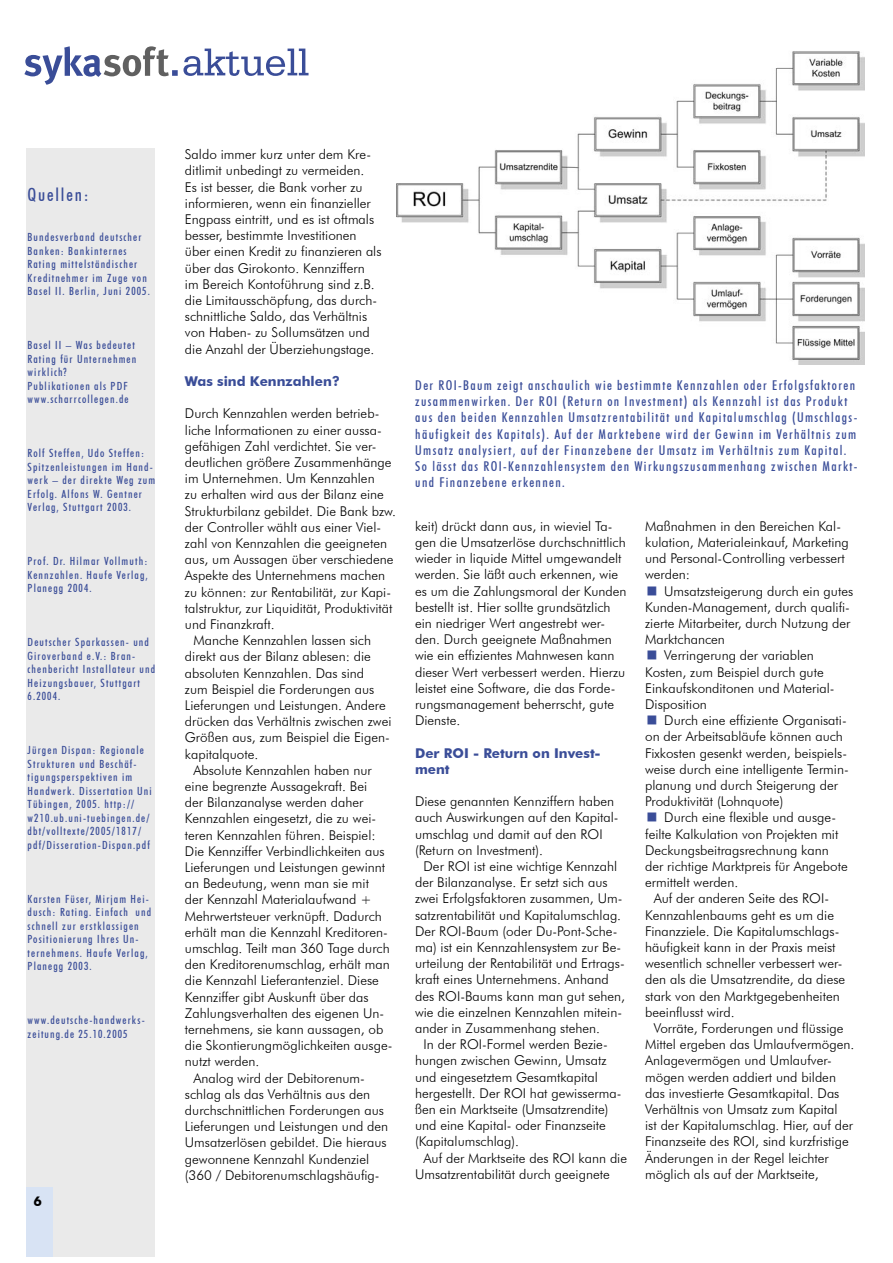
<style>
.page{position:relative;width:893px;height:1263px;background:#fff}
.page>*{position:absolute;margin:0;border:0;box-sizing:border-box;transform-origin:0 0}
.t1{font:500 condensed 18px "Futura BT";letter-spacing:.1em;color:#3a4d98}
.t2{font:300 13.5px/16.2px "Futura BT";color:#000}
.t3{font:500 condensed 13.5px/16.2px "Futura BT";letter-spacing:.1em;color:#3a4d98}
.t4{font:700 13.5px/16.2px "Futura BT";color:#3a4d98}
.t5{font:700 13.5px "Futura BT";color:#000}
.t6{font:500 condensed 11.25px/13.5px "Futura BT";letter-spacing:.1em;color:#3a4d98}
.s1{color:#3a4d98}
</style>
<div class="page">
<div style="left:26px;top:149px;width:129px;height:1108px;background:#eaeaea"></div>
<svg style="left:24px;top:46px;width:285px;height:39px"></svg>
<div style="left:26px;top:1187px;width:27px;height:69px;background:#d8e3f4"></div>
<img style="left:397px;top:51px;width:467px;height:314px">
<h1 class="t1" style="left:28px;top:183px;width:62px">Quellen:</h1>
<p class="t6" style="left:28px;top:230px;width:124px">Bundesverband deutscher<br>Banken: Bankinternes<br>Rating mittelständischer<br>Kreditnehmer im Zuge von<br>Basel II. Berlin, Juni 2005.</p>
<p class="t6" style="left:28px;top:338px;width:110px">Basel II – Was bedeutet<br>Rating für Unternehmen wirklich?<br>Publikationen als PDF www.scharrcollegen.de</p>
<p class="t6" style="left:28px;top:446px;width:129px">Rolf Steffen, Udo Steffen:<br>Spitzenleistungen im Hand&shy;werk – der direkte Weg zum<br>Erfolg. Alfons W. Gentner<br>Verlag, Stuttgart 2003.</p>
<p class="t6" style="left:28px;top:554px;width:122px;text-align:justify">Prof. Dr. Hilmar Vollmuth:<br>Kennzahlen. Haufe Verlag, Planegg 2004.</p>
<p class="t6" style="left:28px;top:635px;width:129px">Deutscher Sparkassen- und<br>Giroverband e.V.: Bran&shy;chenbericht Installateur und<br>Heizungsbauer, Stuttgart<br>6.2004.</p>
<p class="t6" style="left:28px;top:743px;width:126px">Jürgen Dispan: Regionale<br>Strukturen und Beschäf&shy;tigungsperspektiven im<br>Handwerk. Dissertation Uni<br>Tübingen, 2005. http:// w210.ub.uni-tuebingen.de/ dbt/volltexte/2005/1817/ pdf/Disseration-Dispan.pdf</p>
<p class="t6" style="left:28px;top:892px;width:125px">Karsten Füser, Mirjam Hei&shy;dusch: Rating. Einfach und schnell zur erstklassigen<br>Positionierung Ihres Un&shy;ternehmens. Haufe Verlag,<br>Planegg 2003.</p>
<p class="t6" style="left:28px;top:1013px;width:119px">www.deutsche-handwerks&shy;zeitung.de 25.10.2005</p>
<p class="t5" style="left:34px;top:1193px;width:10px">6</p>
<p class="t2" style="left:185px;top:146px;width:198px">Saldo immer kurz unter dem Kre&shy;ditlimit unbedingt zu vermeiden.<br>Es ist besser, die Bank vorher zu informieren, wenn ein finanzieller Engpass eintritt, und es ist oftmals besser, bestimmte Investitionen über einen Kredit zu finanzieren als über das Girokonto. Kennziffern im Bereich Kontoführung sind z.B. die Limitausschöpfung, das durch&shy;schnittliche Saldo, das Verhältnis von Haben- zu Sollumsätzen und die Anzahl der Überziehungstage.</p>
<p class="t4" style="left:185px;top:373px;width:157px">Was sind Kennzahlen?</p>
<p class="t2" style="left:185px;top:405px;width:196px">Durch Kennzahlen werden betrieb-</p>
<p class="t2" style="left:185px;top:421px;width:198px">liche Informationen zu einer aussa-</p>
<p class="t2" style="left:185px;top:438px;width:193px">gefähigen Zahl verdichtet. Sie ver-</p>
<p class="t2" style="left:185px;top:454px;width:208px">deutlichen größere Zusammenhänge</p>
<p class="t2" style="left:185px;top:470px;width:191px">im Unternehmen. Um Kennzahlen</p>
<p class="t2" style="left:185px;top:486px;width:201px">zu erhalten wird aus der Bilanz eine</p>
<p class="t2" style="left:185px;top:502px;width:212px">Strukturbilanz gebildet. Die Bank bzw.</p>
<p class="t2" style="left:185px;top:519px;width:198px">der Controller wählt aus einer Viel-</p>
<p class="t2" style="left:185px;top:535px;width:204px">zahl von Kennzahlen die geeigneten</p>
<p class="t2" style="left:185px;top:551px;width:210px">aus, um Aussagen über verschiedene</p>
<p class="t2" style="left:185px;top:567px;width:202px">Aspekte des Unternehmens machen</p>
<p class="t2" style="left:185px;top:583px;width:208px">zu können: zur Rentabilität, zur Kapi-</p>
<p class="t2" style="left:185px;top:600px;width:209px">talstruktur, zur Liquidität, Produktivität</p>
<p class="t2" style="left:185px;top:616px;width:91px">und Finanzkraft.</p>
<p class="t2" style="left:193px;top:632px;width:179px">Manche Kennzahlen lassen sich</p>
<p class="t2" style="left:185px;top:648px;width:187px">direkt aus der Bilanz ablesen: die</p>
<p class="t2" style="left:185px;top:664px;width:181px">absoluten Kennzahlen. Das sind</p>
<p class="t2" style="left:185px;top:681px;width:191px">zum Beispiel die Forderungen aus</p>
<p class="t2" style="left:185px;top:697px;width:202px">Lieferungen und Leistungen. Andere</p>
<p class="t2" style="left:185px;top:713px;width:208px">drücken das Verhältnis zwischen zwei</p>
<p class="t2" style="left:185px;top:729px;width:206px">Größen aus, zum Beispiel die Eigen-</p>
<p class="t2" style="left:185px;top:745px;width:75px">kapitalquote.</p>
<p class="t2" style="left:193px;top:762px;width:180px">Absolute Kennzahlen haben nur</p>
<p class="t2" style="left:185px;top:778px;width:184px">eine begrenzte Aussagekraft. Bei</p>
<p class="t2" style="left:185px;top:794px;width:180px">der Bilanzanalyse werden daher</p>
<p class="t2" style="left:185px;top:810px;width:193px">Kennzahlen eingesetzt, die zu wei-</p>
<p class="t2" style="left:185px;top:826px;width:192px">teren Kennzahlen führen. Beispiel:</p>
<p class="t2" style="left:185px;top:843px;width:201px">Die Kennziffer Verbindlichkeiten aus</p>
<p class="t2" style="left:185px;top:859px;width:202px">Lieferungen und Leistungen gewinnt</p>
<p class="t2" style="left:185px;top:875px;width:186px">an Bedeutung, wenn man sie mit</p>
<p class="t2" style="left:185px;top:891px;width:188px">der Kennzahl Materialaufwand +</p>
<p class="t2" style="left:185px;top:907px;width:199px">Mehrwertsteuer verknüpft. Dadurch</p>
<p class="t2" style="left:185px;top:924px;width:204px">erhält man die Kennzahl Kreditoren-</p>
<p class="t2" style="left:185px;top:940px;width:206px">umschlag. Teilt man 360 Tage durch</p>
<p class="t2" style="left:185px;top:956px;width:206px">den Kreditorenumschlag, erhält man</p>
<p class="t2" style="left:185px;top:972px;width:195px">die Kennzahl Lieferantenziel. Diese</p>
<p class="t2" style="left:185px;top:988px;width:185px">Kennziffer gibt Auskunft über das</p>
<p class="t2" style="left:185px;top:1005px;width:201px">Zahlungsverhalten des eigenen Un-</p>
<p class="t2" style="left:185px;top:1021px;width:200px">ternehmens, sie kann aussagen, ob</p>
<p class="t2" style="left:185px;top:1037px;width:209px">die Skontierungmöglichkeiten ausge-</p>
<p class="t2" style="left:185px;top:1053px;width:76px">nutzt werden.</p>
<p class="t2" style="left:193px;top:1069px;width:173px">Analog wird der Debitorenum-</p>
<p class="t2" style="left:185px;top:1086px;width:187px">schlag als das Verhältnis aus den</p>
<p class="t2" style="left:185px;top:1102px;width:201px">durchschnittlichen Forderungen aus</p>
<p class="t2" style="left:185px;top:1118px;width:205px">Lieferungen und Leistungen und den</p>
<p class="t2" style="left:185px;top:1134px;width:203px">Umsatzerlösen gebildet. Die hieraus</p>
<p class="t2" style="left:185px;top:1150px;width:186px">gewonnene Kennzahl Kundenziel</p>
<p class="t2" style="left:185px;top:1167px;width:196px">(360 / Debitorenumschlagshäufig-</p>
<p class="t3" style="left:415px;top:377px;width:444px">Der ROI-Baum zeigt anschaulich wie bestimmte Kennzahlen oder Erfolgsfaktoren zusammenwirken. Der ROI (Return on Investment) als Kennzahl ist das Produkt aus den beiden Kennzahlen Umsatzrentabilität und Kapitalumschlag (Umschlags&shy;häufigkeit des Kapitals). Auf der Marktebene wird der Gewinn im Verhältnis zum Umsatz analysiert, auf der Finanzebene der Umsatz im Verhältnis zum Kapital.<br>So lässt das ROI-Kennzahlensystem den Wirkungszusammenhang zwischen Markt&shy;und Finanzebene erkennen.</p>
<p class="t2" style="left:415px;top:518px;width:213px">keit) drückt dann aus, in wieviel Ta&shy;gen die Umsatzerlöse durchschnittlich wieder in liquide Mittel umgewandelt werden. Sie läßt auch erkennen, wie es um die Zahlungsmoral der Kunden bestellt ist. Hier sollte grundsätzlich ein niedriger Wert angestrebt wer&shy;den. Durch geeignete Maßnahmen wie ein effizientes Mahnwesen kann dieser Wert verbessert werden. Hierzu leistet eine Software, die das Forde&shy;rungsmanagement beherrscht, gute Dienste.</p>
<p class="t4" style="left:415px;top:745px;width:187px">Der ROI - Return on Invest&shy;ment</p>
<p class="t2" style="left:415px;top:793px;width:205px">Diese genannten Kennziffern haben auch Auswirkungen auf den Kapital&shy;umschlag und damit auf den ROI (Return on Investment).</p>
<p class="t2" style="left:415px;top:858px;width:212px;text-indent:9px">Der ROI ist eine wichtige Kennzahl der Bilanzanalyse. Er setzt sich aus zwei Erfolgsfaktoren zusammen, Um&shy;satzrentabilität und Kapitalumschlag.<br>Der ROI-Baum (oder Du-Pont-Sche&shy;ma) ist ein Kennzahlensystem zur Be&shy;urteilung der Rentabilität und Ertrags&shy;kraft eines Unternehmens. Anhand des ROI-Baums kann man gut sehen, wie die einzelnen Kennzahlen mitein&shy;ander in Zusammenhang stehen.</p>
<p class="t2" style="left:415px;top:1036px;width:208px;text-indent:9px">In der ROI-Formel werden Bezie&shy;hungen zwischen Gewinn, Umsatz und eingesetztem Gesamtkapital hergestellt. Der ROI hat gewisserma&shy;ßen ein Marktseite (Umsatzrendite) und eine Kapital- oder Finanzseite (Kapitalumschlag).</p>
<p class="t2" style="left:415px;top:1150px;width:214px;text-indent:9px">Auf der Marktseite des ROI kann die<br>Umsatzrentabilität durch geeignete</p>
<p class="t2" style="left:645px;top:518px;width:205px">Maßnahmen in den Bereichen Kal&shy;kulation, Materialeinkauf, Marketing und Personal-Controlling verbessert werden:</p>
<p class="t2" style="left:645px;top:583px;width:210px"><span class="s1">▪</span> Umsatzsteigerung durch ein gutes<br>Kunden-Management, durch qualifi&shy;zierte Mitarbeiter, durch Nutzung der<br>Marktchancen</p>
<p class="t2" style="left:645px;top:647px;width:191px"><span class="s1">▪</span> Verringerung der variablen<br>Kosten, zum Beispiel durch gute<br>Einkaufskonditonen und Material-<br>Disposition</p>
<p class="t2" style="left:645px;top:712px;width:205px"><span class="s1">▪</span> Durch eine effiziente Organisati&shy;on der Arbeitsabläufe können auch Fixkosten gesenkt werden, beispiels&shy;weise durch eine intelligente Termin&shy;planung und durch Steigerung der Produktivität (Lohnquote)</p>
<p class="t2" style="left:645px;top:809px;width:204px"><span class="s1">▪</span> Durch eine flexible und ausge&shy;feilte Kalkulation von Projekten mit<br>Deckungsbeitragsrechnung kann der richtige Marktpreis für Angebote ermittelt werden.</p>
<p class="t2" style="left:645px;top:890px;width:202px;text-indent:9px">Auf der anderen Seite des ROI-<br>Kennzahlenbaums geht es um die<br>Finanzziele. Die Kapitalumschlags&shy;häufigkeit kann in der Praxis meist wesentlich schneller verbessert wer&shy;den als die Umsatzrendite, da diese stark von den Marktgegebenheiten beeinflusst wird.</p>
<p class="t2" style="left:645px;top:1020px;width:211px;text-indent:9px">Vorräte, Forderungen und flüssige Mittel ergeben das Umlaufvermögen.<br>Anlagevermögen und Umlaufver&shy;mögen werden addiert und bilden das investierte Gesamtkapital. Das Verhältnis von Umsatz zum Kapital<br>ist der Kapitalumschlag. Hier, auf der Finanzseite des ROI, sind kurzfristige Änderungen in der Regel leichter möglich als auf der Marktseite,</p>
</div>
